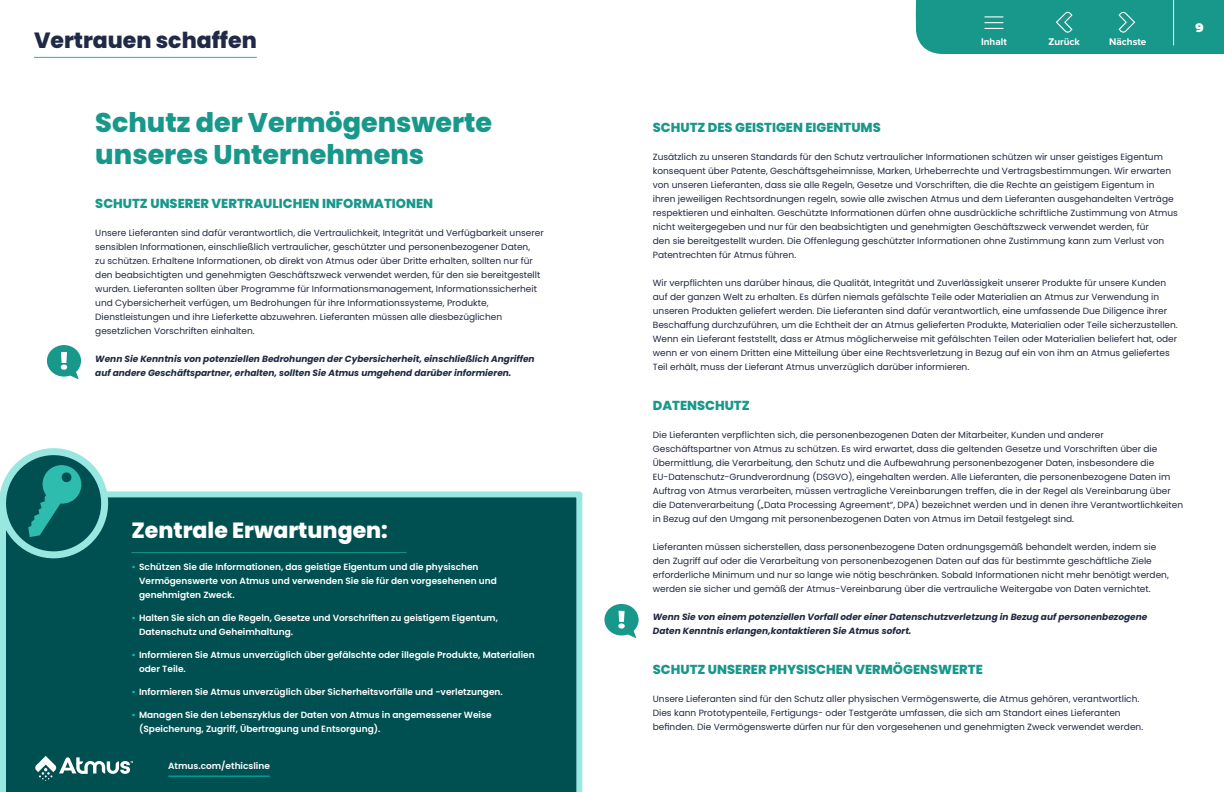
<style>
.page{position:relative;width:1224px;height:792px;background:#fff}
.page>*{position:absolute;margin:0;border:0;box-sizing:border-box;transform-origin:0 0}
.t1{font:800 27px/32px "Poppins";color:#18988b}
.t2{font:800 22px "Poppins";color:#fff}
.t3{font:800 22px "Poppins";color:#202945}
.t4{font:800 13px "Poppins";color:#18988b}
.t5{font:900 13px "Proxima Nova";color:#fff}
.t6{font:700 10px "Proxima Nova";color:#fff}
.t7{font:9px/14px "Poppins";color:#202945}
.t8{font:600 9px/14px "Poppins";color:#fff}
.t9{font:italic 700 9px/14px "Poppins";color:#202945}
.s1{color:#00c4b3}
</style>
<div class="page">
<div style="left:47px;top:345px;width:34px;height:32px;background:#18988b;border-radius:50%"></div>
<svg style="left:61px;top:352px;width:18px;height:27px"></svg>
<div style="left:604px;top:604px;width:35px;height:31px;background:#18988b;border-radius:50%"></div>
<svg style="left:618px;top:611px;width:18px;height:27px"></svg>
<hr style="left:34px;top:57px;width:223px;height:1px;background:#00c4b3">
<div style="left:0;top:491px;width:582px;height:301px;background:#004f51"></div>
<svg style="left:0;top:448px;width:110px;height:114px;background:#3f8e8c"></svg>
<hr style="left:131px;top:552px;width:276px;height:1px;background:#18988b">
<svg style="left:35px;top:756px;width:97px;height:25px"></svg>
<div style="left:916px;top:0;width:308px;height:54px;background:#18988b"></div>
<hr style="left:168px;top:776px;width:102px;height:1px;background:#00c4b3">
<h2 class="t3" style="left:34px;top:27px;width:224px">Vertrauen schaffen</h2>
<h1 class="t1" style="left:95px;top:107px;width:398px">Schutz der Vermögenswerte unseres Unternehmens</h1>
<h3 class="t4" style="left:95px;top:196px;width:339px">SCHUTZ UNSERER VERTRAULICHEN INFORMATIONEN</h3>
<p class="t7" style="left:95px;top:226px;width:450px">Unsere Lieferanten sind dafür verantwortlich, die Vertraulichkeit, Integrität und Verfügbarkeit unserer sensiblen Informationen, einschließlich vertraulicher, geschützter und personenbezogener Daten,<br>zu schützen. Erhaltene Informationen, ob direkt von Atmus oder über Dritte erhalten, sollten nur für den beabsichtigten und genehmigten Geschäftszweck verwendet werden, für den sie bereitgestellt wurden. Lieferanten sollten über Programme für Informationsmanagement, Informationssicherheit und Cybersicherheit verfügen, um Bedrohungen für ihre Informationssysteme, Produkte, Dienstleistungen und ihre Lieferkette abzuwehren. Lieferanten müssen alle diesbezüglichen gesetzlichen Vorschriften einhalten.</p>
<p class="t9" style="left:95px;top:352px;width:441px">Wenn Sie Kenntnis von potenziellen Bedrohungen der Cybersicherheit, einschließlich Angriffen auf andere Geschäftspartner, erhalten, sollten Sie Atmus umgehend darüber informieren.</p>
<h2 class="t2" style="left:131px;top:518px;width:258px">Zentrale Erwartungen:</h2>
<p class="t8" style="left:139px;top:560px;width:359px;text-indent:-8px"><span class="s1">•</span> Schützen Sie die Informationen, das geistige Eigentum und die physischen<br>Vermögenswerte von Atmus und verwenden Sie sie für den vorgesehenen und genehmigten Zweck.</p>
<p class="t8" style="left:139px;top:611px;width:360px;text-indent:-8px"><span class="s1">•</span> Halten Sie sich an die Regeln, Gesetze und Vorschriften zu geistigem Eigentum,<br>Datenschutz und Geheimhaltung.</p>
<p class="t8" style="left:139px;top:648px;width:397px;text-indent:-8px"><span class="s1">•</span> Informieren Sie Atmus unverzüglich über gefälschte oder illegale Produkte, Materialien oder Teile.</p>
<p class="t8" style="left:131px;top:685px;width:373px"><span class="s1">•</span> Informieren Sie Atmus unverzüglich über Sicherheitsvorfälle und -verletzungen.</p>
<p class="t8" style="left:139px;top:708px;width:354px;text-indent:-8px"><span class="s1">•</span> Managen Sie den Lebenszyklus der Daten von Atmus in angemessener Weise (Speicherung, Zugriff, Übertragung und Entsorgung).</p>
<p class="t8" style="left:168px;top:759px;width:103px">Atmus.com/ethicsline</p>
<p class="t6" style="left:981px;top:35px;width:27px">Inhalt</p>
<p class="t6" style="left:1048px;top:35px;width:33px">Zurück</p>
<p class="t6" style="left:1109px;top:35px;width:39px">Nächste</p>
<h3 class="t5" style="left:1195px;top:18px;width:10px">9</h3>
<h3 class="t4" style="left:653px;top:120px;width:229px">SCHUTZ DES GEISTIGEN EIGENTUMS</h3>
<p class="t7" style="left:653px;top:150px;width:527px">Zusätzlich zu unseren Standards für den Schutz vertraulicher Informationen schützen wir unser geistiges Eigentum konsequent über Patente, Geschäftsgeheimnisse, Marken, Urheberrechte und Vertragsbestimmungen. Wir erwarten von unseren Lieferanten, dass sie alle Regeln, Gesetze und Vorschriften, die die Rechte an geistigem Eigentum in ihren jeweiligen Rechtsordnungen regeln, sowie alle zwischen Atmus und dem Lieferanten ausgehandelten Verträge respektieren und einhalten. Geschützte Informationen dürfen ohne ausdrückliche schriftliche Zustimmung von Atmus nicht weitergegeben und nur für den beabsichtigten und genehmigten Geschäftszweck verwendet werden, für<br>den sie bereitgestellt wurden. Die Offenlegung geschützter Informationen ohne Zustimmung kann zum Verlust von Patentrechten für Atmus führen.</p>
<p class="t7" style="left:653px;top:276px;width:527px">Wir verpflichten uns darüber hinaus, die Qualität, Integrität und Zuverlässigkeit unserer Produkte für unsere Kunden auf der ganzen Welt zu erhalten. Es dürfen niemals gefälschte Teile oder Materialien an Atmus zur Verwendung in unseren Produkten geliefert werden. Die Lieferanten sind dafür verantwortlich, eine umfassende Due Diligence ihrer Beschaffung durchzuführen, um die Echtheit der an Atmus gelieferten Produkte, Materialien oder Teile sicherzustellen.<br>Wenn ein Lieferant feststellt, dass er Atmus möglicherweise mit gefälschten Teilen oder Materialien beliefert hat, oder wenn er von einem Dritten eine Mitteilung über eine Rechtsverletzung in Bezug auf ein von ihm an Atmus geliefertes Teil erhält, muss der Lieferant Atmus unverzüglich darüber informieren.</p>
<h3 class="t4" style="left:653px;top:398px;width:98px">DATENSCHUTZ</h3>
<p class="t7" style="left:653px;top:428px;width:532px">Die Lieferanten verpflichten sich, die personenbezogenen Daten der Mitarbeiter, Kunden und anderer Geschäftspartner von Atmus zu schützen. Es wird erwartet, dass die geltenden Gesetze und Vorschriften über die Übermittlung, die Verarbeitung, den Schutz und die Aufbewahrung personenbezogener Daten, insbesondere die EU-Datenschutz-Grundverordnung (DSGVO), eingehalten werden. Alle Lieferanten, die personenbezogene Daten im Auftrag von Atmus verarbeiten, müssen vertragliche Vereinbarungen treffen, die in der Regel als Vereinbarung über die Datenverarbeitung („Data Processing Agreement“, DPA) bezeichnet werden und in denen ihre Verantwortlichkeiten in Bezug auf den Umgang mit personenbezogenen Daten von Atmus im Detail festgelegt sind.</p>
<p class="t7" style="left:653px;top:540px;width:517px">Lieferanten müssen sicherstellen, dass personenbezogene Daten ordnungsgemäß behandelt werden, indem sie den Zugriff auf oder die Verarbeitung von personenbezogenen Daten auf das für bestimmte geschäftliche Ziele erforderliche Minimum und nur so lange wie nötig beschränken. Sobald Informationen nicht mehr benötigt werden, werden sie sicher und gemäß der Atmus-Vereinbarung über die vertrauliche Weitergabe von Daten vernichtet.</p>
<p class="t9" style="left:653px;top:610px;width:496px">Wenn Sie von einem potenziellen Vorfall oder einer Datenschutzverletzung in Bezug auf personenbezogene<br>Daten Kenntnis erlangen,kontaktieren Sie Atmus sofort.</p>
<h3 class="t4" style="left:653px;top:662px;width:332px">SCHUTZ UNSERER PHYSISCHEN VERMÖGENSWERTE</h3>
<p class="t7" style="left:653px;top:692px;width:492px">Unsere Lieferanten sind für den Schutz aller physischen Vermögenswerte, die Atmus gehören, verantwortlich.<br>Dies kann Prototypenteile, Fertigungs- oder Testgeräte umfassen, die sich am Standort eines Lieferanten befinden. Die Vermögenswerte dürfen nur für den vorgesehenen und genehmigten Zweck verwendet werden.</p>
</div>
